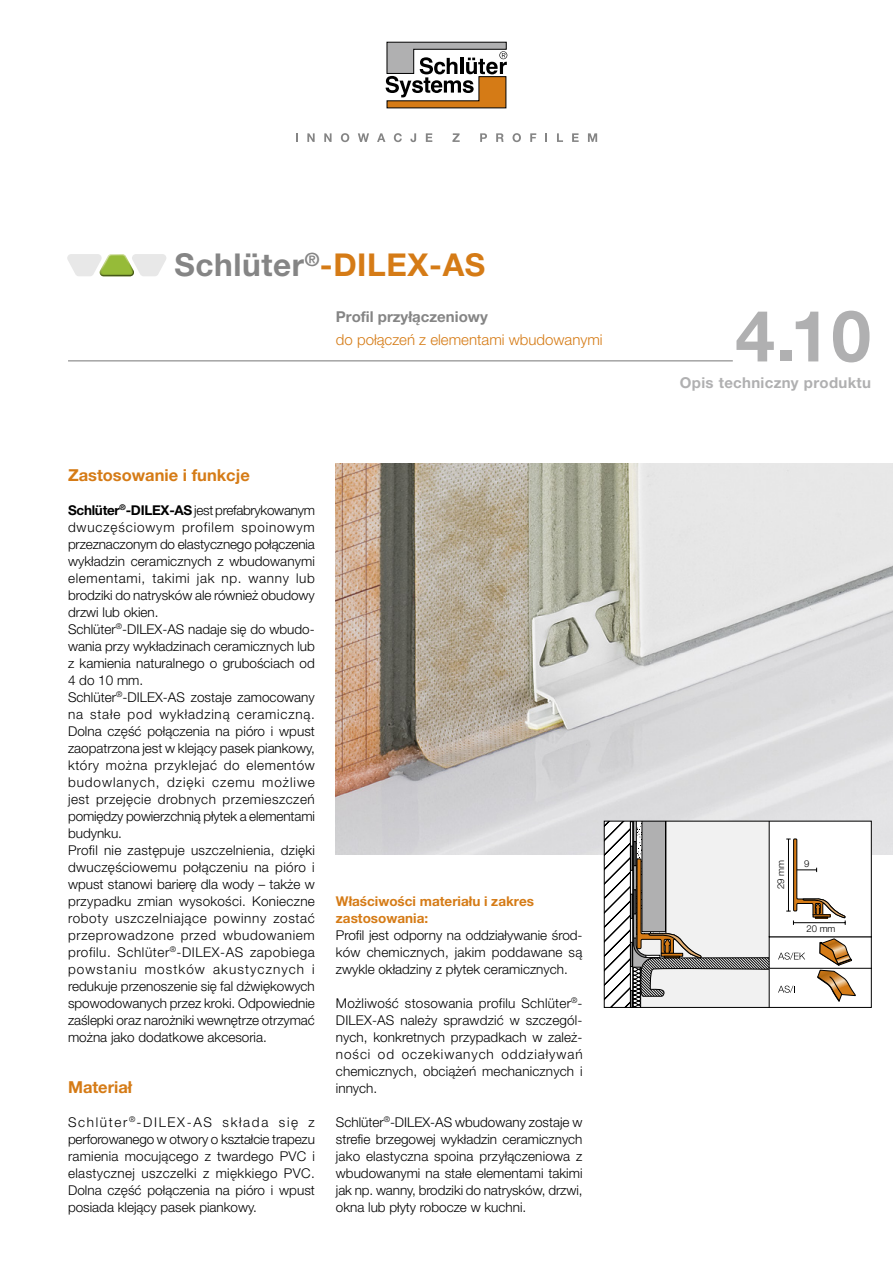
<style>
.page{position:relative;width:893px;height:1263px;background:#fff}
.page>*{position:absolute;margin:0;border:0;box-sizing:border-box;transform-origin:0 0}
.t1{font:700 71.25px "Helvetica Neue LT Pro";color:#b0b0b1}
.t2{font:700 31.5px "Helvetica Neue LT Pro";letter-spacing:.02em;color:#d57b16}
.t3{font:700 16.5px "Helvetica Neue LT Pro";color:#d57b16}
.t4{font:300 15px "Helvetica Neue LT Pro";color:#d57b16}
.t5{font:700 15px "Helvetica Neue LT Pro";letter-spacing:.02em;color:#b0b0b1}
.t6{font:700 15px "Helvetica Neue LT Pro";color:#858585}
.t7{font:300 13.5px/17px "Helvetica Neue LT Pro";letter-spacing:.005em;color:#000;text-align:justify}
.t8{font:700 13.5px/17px "Helvetica Neue LT Pro";color:#d57b16}
.t9{font:300 9.45px "Helvetica Neue LT Pro";color:#000}
.s1{color:#858585}
.s2{font-weight:700}
</style>
<div class="page">
<img style="left:336px;top:463px;width:557px;height:392px">
<svg style="left:606px;top:823px;width:264px;height:183px"></svg>
<div style="left:604px;top:821px;width:268px;height:187px;border:1px solid #000"></div>
<svg style="left:386px;top:42px;width:121px;height:66px"></svg>
<svg style="left:296px;top:133px;width:2px;height:9px"></svg>
<svg style="left:307px;top:133px;width:8px;height:9px"></svg>
<svg style="left:324px;top:133px;width:8px;height:9px"></svg>
<svg style="left:341px;top:133px;width:8px;height:9px"></svg>
<svg style="left:358px;top:133px;width:11px;height:9px"></svg>
<svg style="left:377px;top:133px;width:8px;height:9px"></svg>
<svg style="left:394px;top:133px;width:8px;height:9px"></svg>
<svg style="left:410px;top:133px;width:6px;height:9px"></svg>
<svg style="left:426px;top:133px;width:6px;height:9px"></svg>
<svg style="left:452px;top:133px;width:8px;height:9px"></svg>
<svg style="left:480px;top:133px;width:7px;height:9px"></svg>
<svg style="left:496px;top:133px;width:8px;height:9px"></svg>
<svg style="left:512px;top:133px;width:9px;height:9px"></svg>
<svg style="left:530px;top:133px;width:6px;height:9px"></svg>
<svg style="left:545px;top:133px;width:2px;height:9px"></svg>
<svg style="left:557px;top:133px;width:6px;height:9px"></svg>
<svg style="left:572px;top:133px;width:7px;height:9px"></svg>
<svg style="left:588px;top:133px;width:9px;height:9px"></svg>
<hr style="left:68px;top:360px;width:665px;height:1px;background:#858585">
<svg style="left:67px;top:254px;width:99px;height:22px"></svg>
<h2 class="t2" style="left:174px;top:246px;width:312px"><span class="s1">Schlüter</span><sup>®</sup>-DILEX-AS</h2>
<p class="t6" style="left:336px;top:307px;width:153px">Profil przyłączeniowy</p>
<p class="t4" style="left:336px;top:330px;width:268px">do połączeń z elementami wbudowanymi</p>
<p class="t3" style="left:68px;top:464px;width:183px">Zastosowanie i funkcje</p>
<p class="t7" style="left:68px;top:501px;width:248px;text-align:left"><span class="s2">Schlüter</span><sup>®</sup><span class="s2">-DILEX-AS</span> jest prefabrykowanym dwuczęściowym profilem spoinowym przeznaczonym do elastycznego połączenia wykładzin ceramicznych z wbudowanymi elementami, takimi jak np. wanny lub brodziki do natrysków ale również obudowy drzwi lub okien.<br>Schlüter<sup>®</sup>-DILEX-AS nadaje się do wbudo&shy;wania przy wykładzinach ceramicznych lub z kamienia naturalnego o grubościach od 4 do 10 mm.<br>Schlüter<sup>®</sup>-DILEX-AS zostaje zamocowany na stałe pod wykładziną ceramiczną.<br>Dolna część połączenia na pióro i wpust zaopatrzona jest w klejący pasek piankowy, który można przyklejać do elementów budowlanych, dzięki czemu możliwe jest przejęcie drobnych przemieszczeń pomiędzy powierzchnią płytek a elementami budynku.<br>Profil nie zastępuje uszczelnienia, dzięki dwuczęściowemu połączeniu na pióro i wpust stanowi barierę dla wody – także w przypadku zmian wysokości. Konieczne roboty uszczelniające powinny zostać przeprowadzone przed wbudowaniem profilu. Schlüter<sup>®</sup>-DILEX-AS zapobiega powstaniu mostków akustycznych i redukuje przenoszenie się fal dżwiękowych spowodowanych przez kroki. Odpowiednie zaślepki oraz narożniki wewnętrze otrzymać można jako dodatkowe akcesoria.</p>
<p class="t3" style="left:68px;top:1077px;width:66px">Materiał</p>
<p class="t7" style="left:68px;top:1113px;width:248px">Schlüter<sup>®</sup>-DILEX-AS składa się z perforowanego w otwory o kształcie trapezu ramienia mocującego z twardego PVC i elastycznej uszczelki z miękkiego PVC.<br>Dolna część połączenia na pióro i wpust posiada klejący pasek piankowy.</p>
<p class="t8" style="left:336px;top:892px;width:200px">Właściwości materiału i zakres zastosowania:</p>
<p class="t7" style="left:336px;top:926px;width:248px">Profil jest odporny na oddziaływanie środ&shy;ków chemicznych, jakim poddawane są zwykle okładziny z płytek ceramicznych.</p>
<p class="t7" style="left:336px;top:994px;width:248px;text-align:left">Możliwość stosowania profilu Schlüter<sup>®</sup>- DILEX-AS należy sprawdzić w szczegól&shy;nych, konkretnych przypadkach w zależ&shy;ności od oczekiwanych oddziaływań chemicznych, obciążeń mechanicznych i innych.</p>
<p class="t7" style="left:336px;top:1113px;width:248px">Schlüter<sup>®</sup>-DILEX-AS wbudowany zostaje w strefie brzegowej wykładzin ceramicznych jako elastyczna spoina przyłączeniowa z wbudowanymi na stałe elementami takimi jak np. wanny, brodziki do natrysków, drzwi, okna lub płyty robocze w kuchni.</p>
<h1 class="t1" style="left:735px;top:292px;width:137px">4.10</h1>
<p class="t5" style="left:680px;top:373px;width:193px">Opis techniczny produktu</p>
<p class="t9" style="left:775px;top:889px;width:31px;rotate:-90deg">29 mm</p>
<p class="t9" style="left:804px;top:857px;width:7px">9</p>
<p class="t9" style="left:806px;top:923px;width:31px">20 mm</p>
</div>
